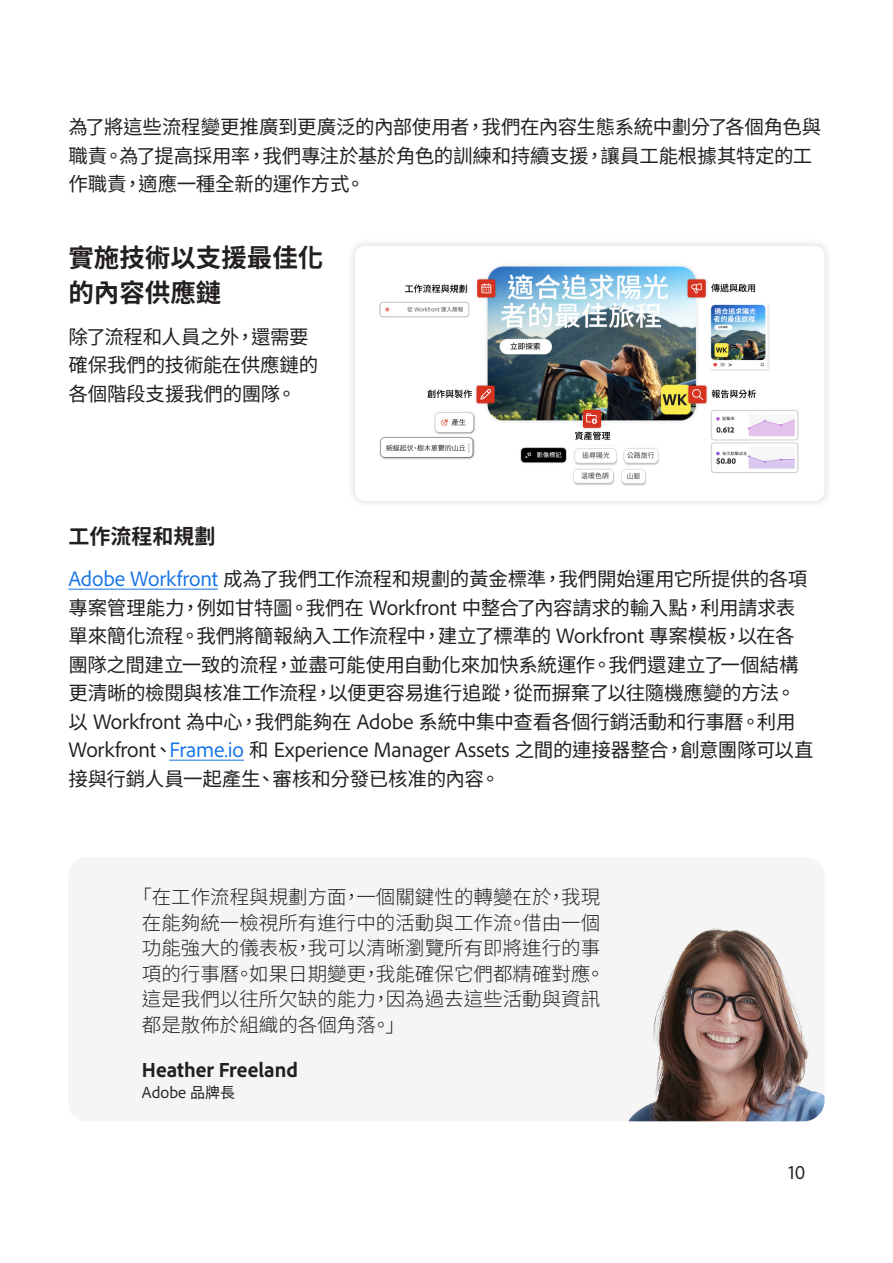
<style>
.page{position:relative;width:893px;height:1263px;background:#fff}
.page>*{position:absolute;margin:0;border:0;box-sizing:border-box;transform-origin:0 0}
.t1{font:800 25.5px/34.5px "Adobe Clean Han TC";color:#231f20}
.t2{font:800 21px "Adobe Clean Han TC";color:#231f20}
.Body{font:19.5px/28.5px "Adobe Clean Han TC";letter-spacing:-.015em;color:#231f20}
.Pull_Quote{font:300 19.5px/25.5px "Adobe Clean Han TC";color:#231f20}
.Pull_Quote-2{font:800 18px "Adobe Clean Han TC";color:#231f20}
.t3{font:18px "Adobe Clean Han TC";color:#231f20}
.Pull_Quote-3{font:15px "Adobe Clean Han TC";color:#231f20}
.s1{color:#1473e6}
</style>
<div class="page">
<div style="left:68px;top:857px;width:756px;height:264px;background:#f5f5f5;border-radius:18px"></div>
<img style="left:628px;top:928px;width:196px;height:193px">
<hr style="left:68px;top:589px;width:150px;height:1px;background:#1473e6">
<hr style="left:169px;top:760px;width:75px;height:1px;background:#1473e6">
<div style="left:347px;top:238px;width:486px;height:271px;background:#f8f7f8"></div>
<div style="left:355px;top:246px;width:469px;height:255px;background:#fff;border-radius:10px"></div>
<img style="left:379px;top:265px;width:420px;height:221px">
<p class="Body" style="left:68px;top:113px;width:754px">為了將這些流程變更推廣到更廣泛的內部使用者，我們在內容生態系統中劃分了各個角色與職責。為了提高採用率，我們專注於基於角色的訓練和持續支援，讓員工能根據其特定的工作職責，適應一種全新的運作方式。</p>
<h2 class="t1" style="left:68px;top:241px;width:257px">實施技術以支援最佳化的內容供應鏈</h2>
<p class="Body" style="left:68px;top:323px;width:251px">除了流程和人員之外，還需要確保我們的技術能在供應鏈的各個階段支援我們的團隊。</p>
<h3 class="t2" style="left:68px;top:525px;width:149px">工作流程和規劃</h3>
<p class="Body" style="left:68px;top:565px;width:747px"><span class="s1">Adobe Workfront</span> 成為了我們工作流程和規劃的黃金標準，我們開始運用它所提供的各項專案管理能力，例如甘特圖。我們在 Workfront 中整合了內容請求的輸入點，利用請求表單來簡化流程。我們將簡報納入工作流程中，建立了標準的 Workfront 專案模板，以在各團隊之間建立一致的流程，並盡可能使用自動化來加快系統運作。我們還建立了一個結構更清晰的檢閱與核准工作流程，以便更容易進行追蹤，從而摒棄了以往隨機應變的方法。以 Workfront 為中心，我們能夠在 Adobe 系統中集中查看各個行銷活動和行事曆。利用Workfront、<span class="s1">Frame.io</span> 和 Experience Manager Assets 之間的連接器整合，創意團隊可以直接與行銷人員一起產生、審核和分發已核准的內容。</p>
<p class="Pull_Quote" style="left:142px;top:885px;width:465px;text-indent:-9px">「在工作流程與規劃方面，一個關鍵性的轉變在於，我現在能夠統一檢視所有進行中的活動與工作流。借由一個功能強大的儀表板，我可以清晰瀏覽所有即將進行的事項的行事曆。如果日期變更，我能確保它們都精確對應。這是我們以往所欠缺的能力，因為過去這些活動與資訊都是散佈於組織的各個角落。」</p>
<p class="Pull_Quote-2" style="left:142px;top:1060px;width:158px">Heather Freeland</p>
<p class="Pull_Quote-3" style="left:142px;top:1084px;width:95px">Adobe 品牌長</p>
<p class="t3" style="left:788px;top:1162px;width:18px">10</p>
</div>
